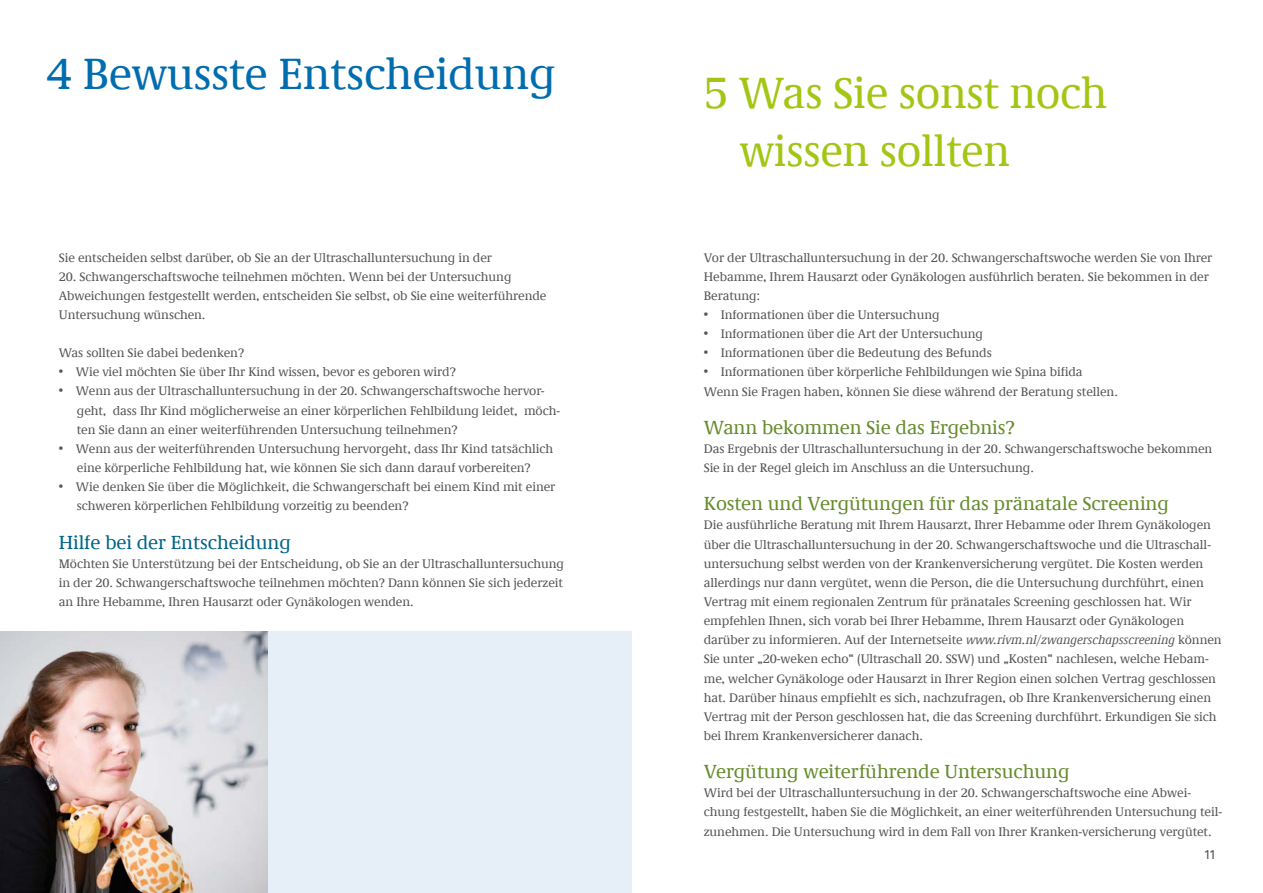
<style>
.page{position:relative;width:1263px;height:893px;background:#fff}
.page>*{position:absolute;margin:0;border:0;box-sizing:border-box;transform-origin:0 0}
.t1{font:45px/57.4px "RIVM Demos";letter-spacing:-.005em;color:#a2c613}
.t2{font:45px "RIVM Demos";letter-spacing:-.005em;color:#006dae}
.t3{font:19.5px "RIVM Demos";letter-spacing:-.005em;color:#658c2c}
.t4{font:19.5px "RIVM Demos";letter-spacing:-.005em;color:#006588}
.t5{font:12.75px/19.2px "RIVM Demos";letter-spacing:-.005em;color:#565656}
.t6{font:12.75px "Univers LT Std";color:#565656}
.s1{font-style:italic}
</style>
<div class="page">
<div style="left:267px;top:631px;width:364px;height:262px;background:#e6eef8"></div>
<img style="left:0;top:631px;width:267px;height:262px">
<h1 class="t2" style="left:47px;top:47px;width:510px">4 Bewusste Entscheidung</h1>
<p class="t5" style="left:59px;top:247px;width:435px">Sie entscheiden selbst darüber, ob Sie an der Ultraschalluntersuchung in der</p>
<p class="t5" style="left:59px;top:267px;width:489px">20. Schwangerschaftswoche teilnehmen möchten. Wenn bei der Untersuchung<br>Abweichungen festgestellt werden, entscheiden Sie selbst, ob Sie eine weiterführende<br>Untersuchung wünschen.</p>
<p class="t5" style="left:59px;top:343px;width:187px">Was sollten Sie dabei bedenken?</p>
<p class="t5" style="left:59px;top:362px;width:398px">• Wie viel möchten Sie über Ihr Kind wissen, bevor es geboren wird?</p>
<p class="t5" style="left:77px;top:381px;width:485px;text-indent:-18px">• Wenn aus der Ultraschalluntersuchung in der 20. Schwangerschaftswoche hervor&shy;geht, dass Ihr Kind möglicherweise an einer körperlichen Fehlbildung leidet, möch&shy;ten Sie dann an einer weiterführenden Untersuchung teilnehmen?</p>
<p class="t5" style="left:59px;top:439px;width:496px;text-align:center">• Wenn aus der weiterführenden Untersuchung hervorgeht, dass Ihr Kind tatsächlich eine körperliche Fehlbildung hat, wie können Sie sich dann darauf vorbereiten?</p>
<p class="t5" style="left:77px;top:477px;width:480px;text-indent:-18px">• Wie denken Sie über die Möglichkeit, die Schwangerschaft bei einem Kind mit einer schweren körperlichen Fehlbildung vorzeitig zu beenden?</p>
<h2 class="t4" style="left:59px;top:530px;width:233px">Hilfe bei der Entscheidung</h2>
<p class="t5" style="left:59px;top:554px;width:507px;text-align:justify">Möchten Sie Unterstützung bei der Entscheidung, ob Sie an der Ultraschalluntersuchung in der 20. Schwangerschaftswoche teilnehmen möchten? Dann können Sie sich jederzeit an Ihre Hebamme, Ihren Hausarzt oder Gynäkologen wenden.</p>
<h1 class="t1" style="left:740px;top:64px;width:369px;text-indent:-36px">5 Was Sie sonst noch wissen sollten</h1>
<p class="t5" style="left:704px;top:248px;width:510px">Vor der Ultraschalluntersuchung in der 20. Schwangerschaftswoche werden Sie von Ihrer<br>Hebamme, Ihrem Hausarzt oder Gynäkologen ausführlich beraten. Sie bekommen in der<br>Beratung:</p>
<p class="t5" style="left:704px;top:305px;width:237px">• Informationen über die Untersuchung</p>
<p class="t5" style="left:704px;top:324px;width:281px">• Informationen über die Art der Untersuchung</p>
<p class="t5" style="left:704px;top:343px;width:289px">• Informationen über die Bedeutung des Befunds</p>
<p class="t5" style="left:704px;top:362px;width:416px">• Informationen über körperliche Fehlbildungen wie Spina bifida<br>Wenn Sie Fragen haben, können Sie diese während der Beratung stellen.</p>
<h2 class="t3" style="left:704px;top:415px;width:312px">Wann bekommen Sie das Ergebnis?</h2>
<p class="t5" style="left:704px;top:439px;width:510px">Das Ergebnis der Ultraschalluntersuchung in der 20. Schwangerschaftswoche bekommen<br>Sie in der Regel gleich im Anschluss an die Untersuchung.</p>
<h2 class="t3" style="left:704px;top:492px;width:467px">Kosten und Vergütungen für das pränatale Screening</h2>
<p class="t5" style="left:704px;top:515px;width:519px">Die ausführliche Beratung mit Ihrem Hausarzt, Ihrer Hebamme oder Ihrem Gynäkologen über die Ultraschalluntersuchung in der 20. Schwangerschaftswoche und die Ultraschall&shy;untersuchung selbst werden von der Krankenversicherung vergütet. Die Kosten werden allerdings nur dann vergütet, wenn die Person, die die Untersuchung durchführt, einen Vertrag mit einem regionalen Zentrum für pränatales Screening geschlossen hat. Wir empfehlen Ihnen, sich vorab bei Ihrer Hebamme, Ihrem Hausarzt oder Gynäkologen darüber zu informieren. Auf der Internetseite <span class="s1">www.rivm.nl/zwangerschapsscreening</span> können Sie unter „20-weken echo“ (Ultraschall 20. SSW) und „Kosten“ nachlesen, welche Hebam&shy;me, welcher Gynäkologe oder Hausarzt in Ihrer Region einen solchen Vertrag geschlossen hat. Darüber hinaus empfiehlt es sich, nachzufragen, ob Ihre Krankenversicherung einen Vertrag mit der Person geschlossen hat, die das Screening durchführt. Erkundigen Sie sich bei Ihrem Krankenversicherer danach.</p>
<h2 class="t3" style="left:704px;top:760px;width:367px">Vergütung weiterführende Untersuchung</h2>
<p class="t5" style="left:704px;top:783px;width:520px">Wird bei der Ultraschalluntersuchung in der 20. Schwangerschaftswoche eine Abwei&shy;chung festgestellt, haben Sie die Möglichkeit, an einer weiterführenden Untersuchung teil&shy;zunehmen. Die Untersuchung wird in dem Fall von Ihrer Kranken-versicherung vergütet.</p>
<p class="t6" style="left:1204px;top:847px;width:14px">11</p>
</div>
